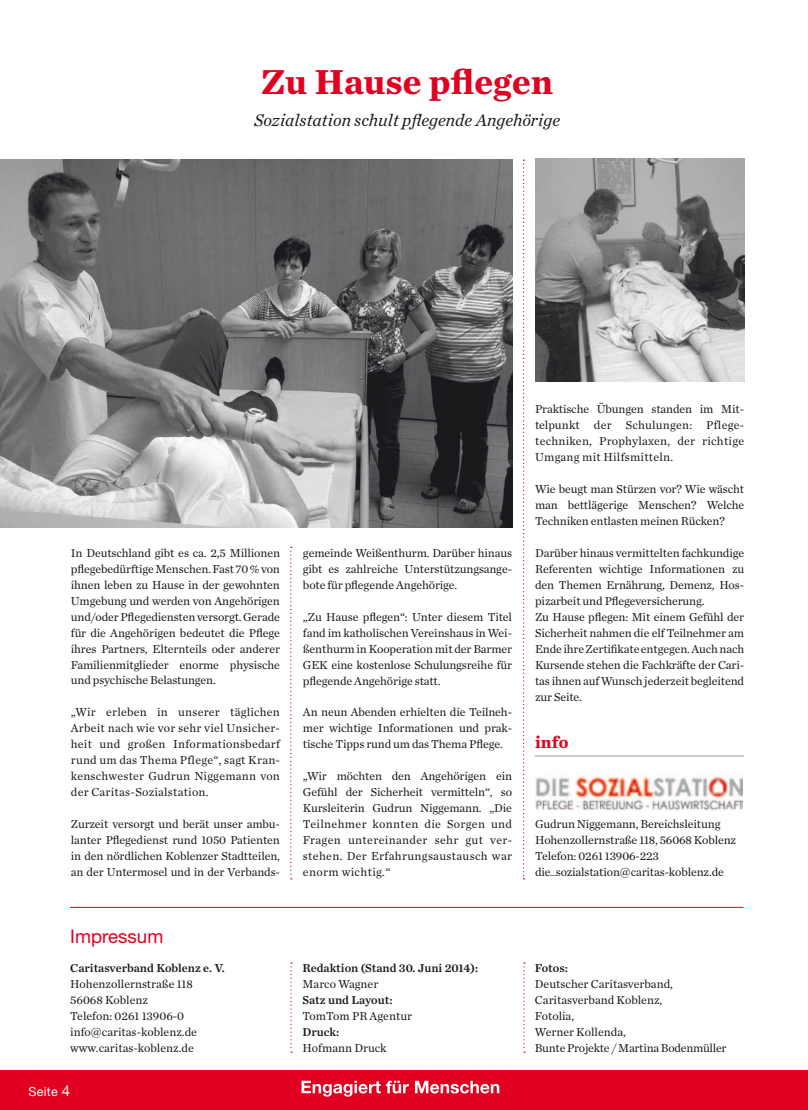
<style>
.page{position:relative;width:808px;height:1110px;background:#fff}
.page>*{position:absolute;margin:0;border:0;box-sizing:border-box;transform-origin:0 0}
.t1{font:700 36.25px "Chronicle Text G1";color:#e20020}
.t2{font:18.75px "Helvetica Neue";color:#e20020}
.t3{font:italic 17.5px "Chronicle Text G1";color:#1a171c}
.t4{font:700 17.5px "Chronicle Text G1";color:#e20020}
.t5{font:12.5px "Helvetica Neue";letter-spacing:.025em;color:#fff}
.t6{font:12px/16px "Chronicle Text G1";letter-spacing:-.01em;color:#1a171c;text-align:justify}
.t7{font:12px "Chronicle Text G1 Semi";color:#1a171c}
.s1{font-size:15px}
</style>
<div class="page">
<div style="left:0;top:1070px;width:808px;height:39px;background:#e20020"></div>
<svg style="left:302px;top:1080px;width:107px;height:16px"></svg>
<svg style="left:415px;top:1080px;width:84px;height:13px"></svg>
<img style="left:535px;top:159px;width:209px;height:222px">
<svg style="left:523px;top:159px;width:1px;height:720px"></svg>
<svg style="left:290px;top:546px;width:2px;height:333px"></svg>
<img style="left:0;top:159px;width:512px;height:368px">
<svg style="left:290px;top:962px;width:2px;height:90px"></svg>
<svg style="left:523px;top:962px;width:2px;height:90px"></svg>
<img style="left:535px;top:773px;width:207px;height:36px">
<hr style="left:70px;top:906px;width:673px;height:1px;background:#e20020">
<hr style="left:535px;top:755px;width:209px;height:1px;background:#9d9ea0">
<h1 class="t1" style="left:261px;top:52px;width:294px">Zu Hause pflegen</h1>
<h3 class="t3" style="left:254px;top:106px;width:307px">Sozialstation schult pflegende Angehörige</h3>
<p class="t6" style="left:71px;top:544px;width:211px">In Deutschland gibt es ca. 2,5 Millionen pflegebedürftige Menschen. Fast 70 % von ihnen leben zu Hause in der gewohnten Umgebung und werden von Angehörigen und/oder Pflegediensten versorgt. Gerade für die Angehörigen bedeutet die Pflege ihres Partners, Elternteils oder anderer Familienmitglieder enorme physische und psychische Belastungen.</p>
<p class="t6" style="left:71px;top:703px;width:211px">„Wir erleben in unserer täglichen Arbeit nach wie vor sehr viel Unsicher&shy;heit und großen Informationsbedarf rund um das Thema Pflege“, sagt Kran&shy;kenschwester Gudrun Niggemann von der Caritas-Sozialstation.</p>
<p class="t6" style="left:71px;top:815px;width:211px">Zurzeit versorgt und berät unser ambu&shy;lanter Pflegedienst rund 1050 Patienten in den nördlichen Koblenzer Stadtteilen, an der Untermosel und in der Verbands-</p>
<h2 class="t2" style="left:70px;top:924px;width:95px">Impressum</h2>
<p class="t7" style="left:70px;top:957px;width:156px">Caritasverband Koblenz e. V.</p>
<p class="t6" style="left:70px;top:974px;width:128px;text-align:left">Hohenzollernstraße 118<br>56068 Koblenz<br>Telefon: 0261 13906-0 info@caritas-koblenz.de www.caritas-koblenz.de</p>
<p class="t5" style="left:28px;top:1083px;width:43px">Seite <span class="s1">4</span></p>
<p class="t6" style="left:303px;top:544px;width:211px">gemeinde Weißenthurm. Darüber hinaus gibt es zahlreiche Unterstützungsange&shy;bote für pflegende Angehörige.</p>
<p class="t6" style="left:303px;top:607px;width:211px">„Zu Hause pflegen“: Unter diesem Titel fand im katholischen Vereinshaus in Wei&shy;ßenthurm in Kooperation mit der Barmer GEK eine kostenlose Schulungsreihe für pflegende Angehörige statt.</p>
<p class="t6" style="left:303px;top:703px;width:211px">An neun Abenden erhielten die Teilneh&shy;mer wichtige Informationen und prak&shy;tische Tipps rund um das Thema Pflege.</p>
<p class="t6" style="left:303px;top:767px;width:211px">„Wir möchten den Angehörigen ein Gefühl der Sicherheit vermitteln“, so Kursleiterin Gudrun Niggemann. „Die Teilnehmer konnten die Sorgen und Fragen untereinander sehr gut ver&shy;stehen. Der Erfahrungsaustausch war enorm wichtig.“</p>
<p class="t7" style="left:303px;top:957px;width:177px">Redaktion (Stand 30. Juni 2014):</p>
<p class="t6" style="left:303px;top:974px;width:77px">Marco Wagner</p>
<p class="t7" style="left:303px;top:989px;width:92px">Satz und Layout:</p>
<p class="t6" style="left:303px;top:1006px;width:111px">TomTom PR Agentur</p>
<p class="t7" style="left:303px;top:1021px;width:38px">Druck:</p>
<p class="t6" style="left:303px;top:1038px;width:85px">Hofmann Druck</p>
<p class="t6" style="left:535px;top:400px;width:211px">Praktische Übungen standen im Mit&shy;telpunkt der Schulungen: Pflege&shy;techniken, Prophylaxen, der richtige Umgang mit Hilfsmitteln.</p>
<p class="t6" style="left:535px;top:480px;width:211px">Wie beugt man Stürzen vor? Wie wäscht man bettlägerige Menschen? Welche Techniken entlasten meinen Rücken?</p>
<p class="t6" style="left:535px;top:544px;width:211px;text-align:left">Darüber hinaus vermittelten fachkundige Referenten wichtige Informationen zu den Themen Ernährung, Demenz, Hos&shy;pizarbeit und Pflegeversicherung.<br>Zu Hause pflegen: Mit einem Gefühl der Sicherheit nahmen die elf Teilnehmer am Ende ihre Zertifikate entgegen. Auch nach Kursende stehen die Fachkräfte der Cari&shy;tas ihnen auf Wunsch jederzeit begleitend zur Seite.</p>
<h3 class="t4" style="left:535px;top:728px;width:35px">info</h3>
<p class="t6" style="left:535px;top:815px;width:203px;text-align:left">Gudrun Niggemann, Bereichsleitung Hohenzollernstraße 118, 56068 Koblenz Telefon: 0261 13906-223 die_sozialstation@caritas-koblenz.de</p>
<p class="t7" style="left:535px;top:958px;width:35px">Fotos:</p>
<p class="t6" style="left:535px;top:974px;width:193px;text-align:left">Deutscher Caritasverband,<br>Caritasverband Koblenz,<br>Fotolia,<br>Werner Kollenda,<br>Bunte Projekte / Martina Bodenmüller</p>
</div>
